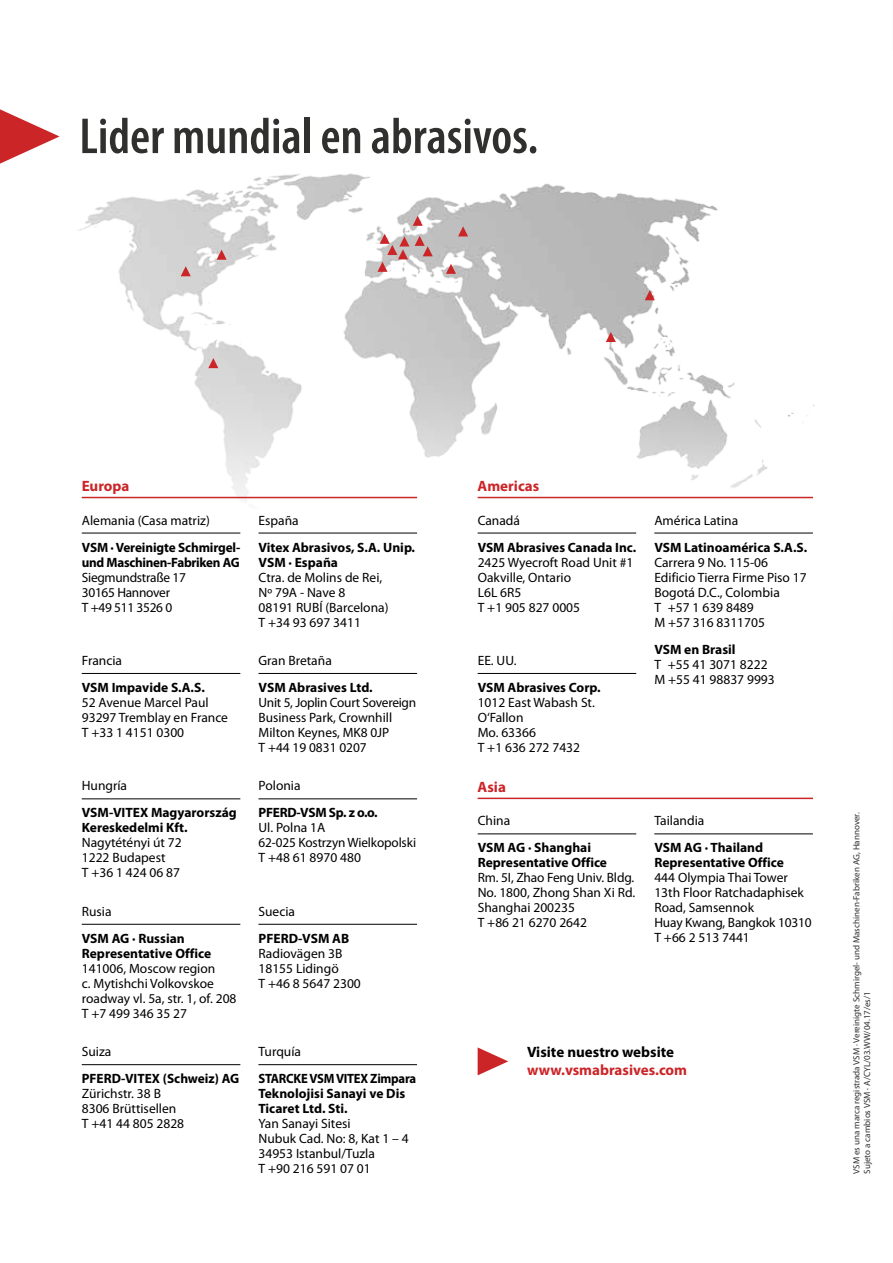
<style>
.page{position:relative;width:893px;height:1263px;background:#fff}
.page>*{position:absolute;margin:0;border:0;box-sizing:border-box;transform-origin:0 0}
.t1{font:600 condensed 51px "Myriad Pro";color:#30302f}
.t2{font:700 15px "Myriad Pro";color:#cb2527}
.t3{font:700 15px "Myriad Pro";color:#000}
.t4{font:13.5px/15px "Myriad Pro";color:#000}
.t5{font:700 13.5px/15px "Myriad Pro";color:#000}
.t6{font:700 13.5px/15px "Myriad Pro";letter-spacing:-.02em;color:#000}
.t7{font:700 13.5px/15px "Myriad Pro";color:#000;scale:.94 1}
.t8{font:13.5px/15px "Myriad Pro";letter-spacing:-.02em;color:#000}
.t9{font:9px/10.8px "Myriad Pro";color:#30302f}
.s1{color:#000}
</style>
<div class="page">
<svg style="left:0;top:109px;width:60px;height:55px"></svg>
<img style="left:78px;top:173px;width:737px;height:326px">
<svg style="left:217px;top:250px;width:10px;height:10px"></svg>
<svg style="left:413px;top:216px;width:10px;height:10px"></svg>
<svg style="left:181px;top:266px;width:10px;height:10px"></svg>
<svg style="left:377px;top:234px;width:32px;height:38px"></svg>
<svg style="left:415px;top:236px;width:18px;height:20px"></svg>
<svg style="left:458px;top:226px;width:10px;height:10px"></svg>
<svg style="left:446px;top:264px;width:10px;height:10px"></svg>
<svg style="left:645px;top:290px;width:10px;height:10px"></svg>
<svg style="left:606px;top:332px;width:10px;height:10px"></svg>
<svg style="left:208px;top:358px;width:10px;height:10px"></svg>
<hr style="left:82px;top:497px;width:335px;height:1px;background:#cb2527">
<hr style="left:478px;top:497px;width:335px;height:1px;background:#cb2527">
<hr style="left:478px;top:798px;width:335px;height:1px;background:#cb2527">
<hr style="left:82px;top:1064px;width:158px;height:1px;background:#000">
<hr style="left:258px;top:1064px;width:159px;height:1px;background:#000">
<hr style="left:478px;top:833px;width:158px;height:1px;background:#000">
<hr style="left:654px;top:833px;width:159px;height:1px;background:#000">
<hr style="left:478px;top:673px;width:158px;height:1px;background:#000">
<hr style="left:82px;top:533px;width:158px;height:1px;background:#000">
<hr style="left:258px;top:533px;width:159px;height:1px;background:#000">
<hr style="left:258px;top:798px;width:159px;height:1px;background:#000">
<hr style="left:82px;top:798px;width:158px;height:1px;background:#000">
<hr style="left:258px;top:924px;width:159px;height:1px;background:#000">
<hr style="left:82px;top:924px;width:158px;height:1px;background:#000">
<hr style="left:82px;top:673px;width:158px;height:1px;background:#000">
<hr style="left:258px;top:673px;width:159px;height:1px;background:#000">
<svg style="left:478px;top:1047px;width:30px;height:28px"></svg>
<hr style="left:478px;top:533px;width:158px;height:1px;background:#000">
<hr style="left:654px;top:533px;width:159px;height:1px;background:#000">
<h1 class="t1" style="left:79px;top:108px;width:460px">Lider mundial en abrasivos.</h1>
<p class="t2" style="left:82px;top:477px;width:49px">Europa</p>
<p class="t2" style="left:478px;top:477px;width:63px">Americas</p>
<p class="t4" style="left:82px;top:513px;width:130px">Alemania (Casa matriz)</p>
<p class="t6" style="left:82px;top:540px;width:160px">VSM · Vereinigte Schmirgel&shy;und Maschinen-Fabriken AG</p>
<p class="t8" style="left:82px;top:570px;width:106px">Siegmundstraße 17<br>30165 Hannover<br>T +49 511 3526 0</p>
<p class="t4" style="left:82px;top:653px;width:42px">Francia</p>
<p class="t5" style="left:82px;top:680px;width:125px">VSM Impavide S.A.S.</p>
<p class="t4" style="left:82px;top:695px;width:148px">52 Avenue Marcel Paul<br>93297 Tremblay en France<br>T +33 1 4151 0300</p>
<p class="t4" style="left:82px;top:779px;width:47px">Hungría</p>
<p class="t5" style="left:82px;top:805px;width:156px">VSM-VITEX Magyarország<br>Kereskedelmi Kft.</p>
<p class="t4" style="left:82px;top:836px;width:101px">Nagytétényi út 72<br>1222 Budapest<br>T +36 1 424 06 87</p>
<p class="t4" style="left:82px;top:904px;width:31px">Rusia</p>
<p class="t5" style="left:82px;top:931px;width:131px">VSM AG · Russian<br>Representative Office</p>
<p class="t4" style="left:82px;top:961px;width:156px">141006, Moscow region<br>c. Mytishchi Volkovskoe roadway vl. 5a, str. 1, of. 208<br>T +7 499 346 35 27</p>
<p class="t4" style="left:259px;top:513px;width:42px">España</p>
<p class="t5" style="left:259px;top:540px;width:158px">Vitex Abrasivos, S.A. Unip.<br>VSM · España</p>
<p class="t4" style="left:259px;top:570px;width:131px">Ctra. de Molins de Rei,<br>Nº 79A - Nave 8<br>08191 RUBÍ (Barcelona)<br>T +34 93 697 3411</p>
<p class="t4" style="left:259px;top:653px;width:75px">Gran Bretaña</p>
<p class="t5" style="left:259px;top:680px;width:116px">VSM Abrasives Ltd.</p>
<p class="t4" style="left:259px;top:695px;width:159px">Unit 5, Joplin Court Sovereign<br>Business Park, Crownhill<br>Milton Keynes, MK8 0JP<br>T +44 19 0831 0207</p>
<p class="t4" style="left:259px;top:779px;width:44px">Polonia</p>
<p class="t6" style="left:259px;top:805px;width:121px">PFERD-VSM Sp. z o.o.</p>
<p class="t4" style="left:259px;top:821px;width:159px">Ul. Polna 1A<br>62-025 Kostrzyn Wielkopolski<br>T +48 61 8970 480</p>
<p class="t4" style="left:258px;top:904px;width:38px">Suecia</p>
<p class="t5" style="left:258px;top:931px;width:92px">PFERD-VSM AB</p>
<p class="t4" style="left:258px;top:946px;width:104px">Radiovägen 3B<br>18155 Lidingö<br>T +46 8 5647 2300</p>
<p class="t4" style="left:478px;top:513px;width:44px">Canadá</p>
<p class="t5" style="left:478px;top:540px;width:160px">VSM Abrasives Canada Inc.</p>
<p class="t4" style="left:478px;top:555px;width:157px">2425 Wyecroft Road Unit #1<br>Oakville, Ontario<br>L6L 6R5<br>T +1 905 827 0005</p>
<p class="t4" style="left:478px;top:653px;width:40px">EE. UU.</p>
<p class="t5" style="left:478px;top:680px;width:124px">VSM Abrasives Corp.</p>
<p class="t4" style="left:478px;top:695px;width:119px">1012 East Wabash St.<br>O‘Fallon<br>Mo. 63366<br>T +1 636 272 7432</p>
<p class="t2" style="left:478px;top:778px;width:30px">Asia</p>
<p class="t4" style="left:478px;top:814px;width:34px">China</p>
<p class="t5" style="left:478px;top:840px;width:131px">VSM AG · Shanghai<br>Representative Office</p>
<p class="t4" style="left:478px;top:871px;width:159px">Rm. 5I, Zhao Feng Univ. Bldg.<br>No. 1800, Zhong Shan Xi Rd.<br>Shanghai 200235<br>T +86 21 6270 2642</p>
<p class="t4" style="left:654px;top:513px;width:85px">América Latina</p>
<p class="t5" style="left:654px;top:540px;width:154px">VSM Latinoamérica S.A.S.</p>
<p class="t4" style="left:654px;top:555px;width:154px">Carrera 9 No. 115-06<br>Edificio Tierra Firme Piso 17<br>Bogotá D.C., Colombia<br>T +57 1 639 8489<br>M +57 316 8311705</p>
<p class="t5" style="left:654px;top:642px;width:83px">VSM en Brasil</p>
<p class="t4" style="left:654px;top:657px;width:122px">T +55 41 3071 8222<br>M +55 41 98837 9993</p>
<p class="t4" style="left:654px;top:814px;width:51px">Tailandia</p>
<p class="t5" style="left:654px;top:840px;width:131px">VSM AG · Thailand<br>Representative Office</p>
<p class="t4" style="left:654px;top:871px;width:159px">444 Olympia Thai Tower<br>13th Floor Ratchadaphisek<br>Road, Samsennok<br>Huay Kwang, Bangkok 10310<br>T +66 2 513 7441</p>
<p class="t4" style="left:82px;top:1044px;width:31px">Suiza</p>
<p class="t5" style="left:82px;top:1071px;width:159px">PFERD-VITEX (Schweiz) AG</p>
<p class="t4" style="left:82px;top:1086px;width:104px">Zürichstr. 38 B<br>8306 Brüttisellen<br>T +41 44 805 2828</p>
<p class="t4" style="left:258px;top:1044px;width:44px">Turquía</p>
<p class="t7" style="left:258px;top:1071px;width:169px">STARCKE VSM VITEX Zimpara<br>Teknolojisi Sanayi ve Dis<br>Ticaret Ltd. Sti.</p>
<p class="t4" style="left:258px;top:1116px;width:152px">Yan Sanayi Sitesi<br>Nubuk Cad. No: 8, Kat 1 – 4<br>34953 Istanbul/Tuzla<br>T +90 216 591 07 01</p>
<p class="t3" style="left:527px;top:1044px;width:148px">Visite nuestro website</p>
<p class="t2" style="left:527px;top:1062px;width:162px">www.vsmabrasives.com</p>
<p class="t9" style="left:851px;top:1174px;width:363px;rotate:-90deg">VSM es una marca registrada VSM · Vereinigte Schmirgel- und Maschinen-Fabriken AG, Hannover.<br>Sujeto a cambios VSM <span class="s1">·</span> A/CYL/03.WW/04.17/es/1</p>
</div>
